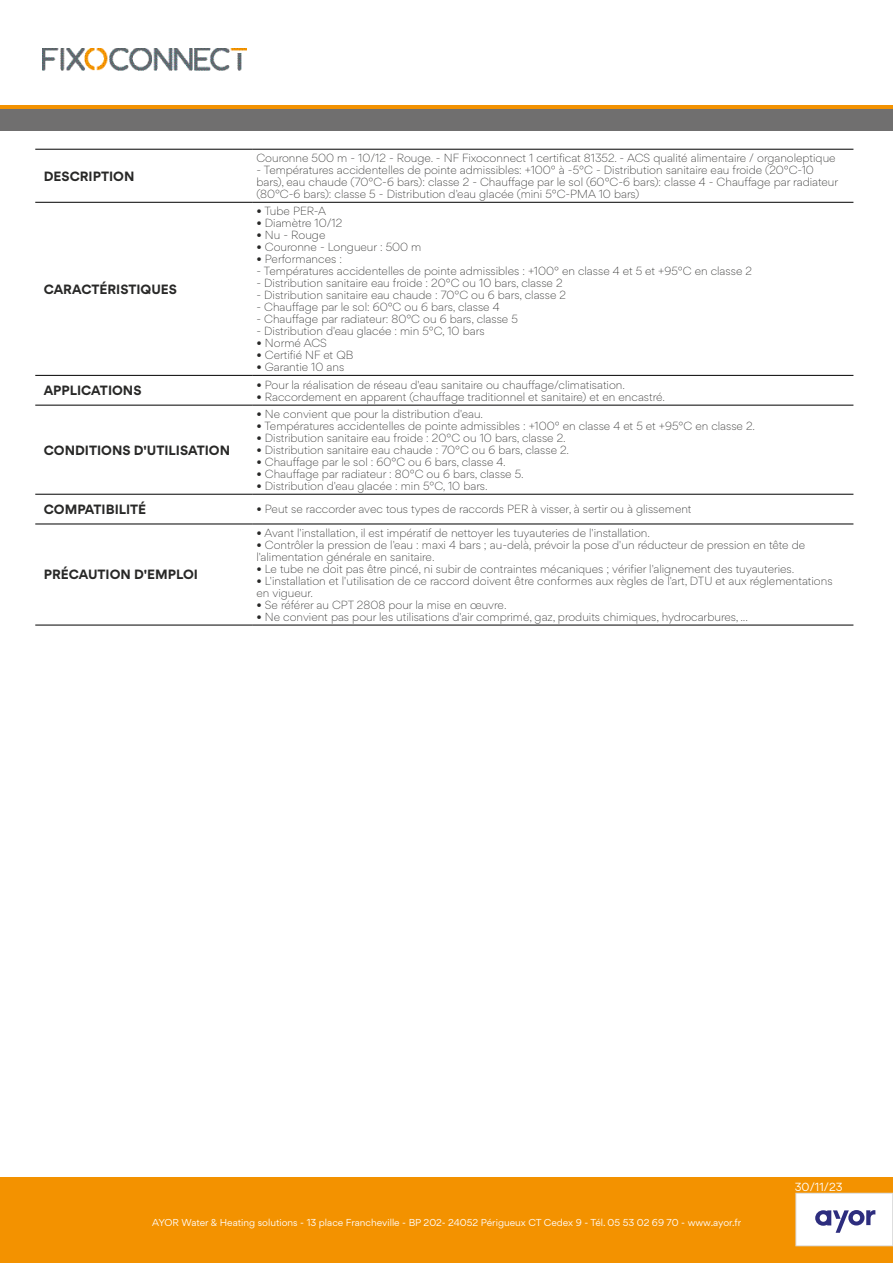
<style>
.page{position:relative;width:893px;height:1263px;background:#fff}
.page>*{position:absolute;margin:0;border:0;box-sizing:border-box;transform-origin:0 0}
.t1{font:700 12px "Gordita";color:#282827}
.t2{font:300 10.5px/12px "Gordita";color:#282827}
.t3{font:10.5px "Gordita";color:#fff}
.t4{font:9px "Gordita";color:#fff}
</style>
<div class="page">
<img style="left:43px;top:48px;width:204px;height:23px">
<div style="left:0;top:105px;width:893px;height:5px;background:#f39200"></div>
<div style="left:0;top:110px;width:893px;height:21px;background:#706f6f"></div>
<div style="left:0;top:1178px;width:893px;height:85px;background:#f39200"></div>
<div style="left:796px;top:1193px;width:97px;height:53px;background:#fff"></div>
<div style="left:795px;top:1193px;width:98px;height:53px;border:1px solid #dadada"></div>
<svg style="left:815px;top:1210px;width:60px;height:23px"></svg>
<hr style="left:35px;top:149px;width:217px;height:1px;background:#000">
<hr style="left:252px;top:149px;width:601px;height:1px;background:#000">
<hr style="left:35px;top:202px;width:217px;height:1px;background:#000">
<hr style="left:252px;top:202px;width:601px;height:1px;background:#000">
<hr style="left:35px;top:375px;width:217px;height:1px;background:#000">
<hr style="left:252px;top:375px;width:601px;height:1px;background:#000">
<hr style="left:35px;top:405px;width:217px;height:1px;background:#000">
<hr style="left:252px;top:405px;width:601px;height:1px;background:#000">
<hr style="left:35px;top:494px;width:217px;height:1px;background:#000">
<hr style="left:252px;top:494px;width:601px;height:1px;background:#000">
<hr style="left:35px;top:524px;width:217px;height:1px;background:#000">
<hr style="left:252px;top:524px;width:601px;height:1px;background:#000">
<hr style="left:35px;top:625px;width:217px;height:1px;background:#000">
<hr style="left:252px;top:625px;width:601px;height:1px;background:#000">
<p class="t1" style="left:44px;top:166px;width:92px">DESCRIPTION</p>
<p class="t1" style="left:44px;top:279px;width:135px">CARACTÉRISTIQUES</p>
<p class="t2" style="left:256px;top:152px;width:581px">Couronne 500 m - 10/12 - Rouge. - NF Fixoconnect 1 certificat 81352. - ACS qualité alimentaire / organoleptique</p>
<p class="t2" style="left:256px;top:164px;width:583px">- Températures accidentelles de pointe admissibles: +100° à -5°C - Distribution sanitaire eau froide (20°C-10 bars), eau chaude (70°C-6 bars): classe 2 - Chauffage par le sol (60°C-6 bars): classe 4 - Chauffage par radiateur (80°C-6 bars): classe 5 - Distribution d'eau glacée (mini 5°C-PMA 10 bars)</p>
<p class="t2" style="left:256px;top:205px;width:71px">• Tube PER-A</p>
<p class="t2" style="left:256px;top:217px;width:87px">• Diamètre 10/12</p>
<p class="t2" style="left:256px;top:229px;width:71px">• Nu - Rouge</p>
<p class="t2" style="left:256px;top:241px;width:167px">• Couronne - Longueur : 500 m</p>
<p class="t2" style="left:256px;top:253px;width:87px">• Performances :</p>
<p class="t2" style="left:256px;top:265px;width:497px">- Températures accidentelles de pointe admissibles : +100° en classe 4 et 5 et +95°C en classe 2</p>
<p class="t2" style="left:256px;top:277px;width:308px">- Distribution sanitaire eau froide : 20°C ou 10 bars, classe 2</p>
<p class="t2" style="left:256px;top:289px;width:311px">- Distribution sanitaire eau chaude : 70°C ou 6 bars, classe 2</p>
<p class="t2" style="left:256px;top:301px;width:245px">- Chauffage par le sol: 60°C ou 6 bars, classe 4</p>
<p class="t2" style="left:256px;top:313px;width:263px">- Chauffage par radiateur: 80°C ou 6 bars, classe 5</p>
<p class="t2" style="left:256px;top:325px;width:230px">- Distribution d'eau glacée : min 5°C, 10 bars</p>
<p class="t2" style="left:256px;top:337px;width:72px">• Normé ACS</p>
<p class="t2" style="left:256px;top:349px;width:98px">• Certifié NF et QB</p>
<p class="t2" style="left:256px;top:361px;width:89px">• Garantie 10 ans</p>
<p class="t1" style="left:44px;top:381px;width:99px">APPLICATIONS</p>
<p class="t2" style="left:256px;top:378px;width:370px">• Pour la réalisation de réseau d'eau sanitaire ou chauffage/climatisation.</p>
<p class="t2" style="left:256px;top:390px;width:410px">• Raccordement en apparent (chauffage traditionnel et sanitaire) et en encastré.</p>
<p class="t1" style="left:44px;top:440px;width:188px">CONDITIONS D'UTILISATION</p>
<p class="t2" style="left:256px;top:407px;width:228px">• Ne convient que pour la distribution d'eau.</p>
<p class="t2" style="left:256px;top:419px;width:500px">• Températures accidentelles de pointe admissibles : +100° en classe 4 et 5 et +95°C en classe 2.</p>
<p class="t2" style="left:256px;top:431px;width:311px">• Distribution sanitaire eau froide : 20°C ou 10 bars, classe 2.</p>
<p class="t2" style="left:256px;top:443px;width:314px">• Distribution sanitaire eau chaude : 70°C ou 6 bars, classe 2.</p>
<p class="t2" style="left:256px;top:455px;width:251px">• Chauffage par le sol : 60°C ou 6 bars, classe 4.</p>
<p class="t2" style="left:256px;top:467px;width:269px">• Chauffage par radiateur : 80°C ou 6 bars, classe 5.</p>
<p class="t2" style="left:256px;top:479px;width:233px">• Distribution d'eau glacée : min 5°C, 10 bars.</p>
<p class="t1" style="left:44px;top:500px;width:104px">COMPATIBILITÉ</p>
<p class="t2" style="left:256px;top:503px;width:437px">• Peut se raccorder avec tous types de raccords PER à visser, à sertir ou à glissement</p>
<p class="t1" style="left:44px;top:565px;width:156px">PRÉCAUTION D'EMPLOI</p>
<p class="t2" style="left:256px;top:526px;width:395px">• Avant l'installation, il est impératif de nettoyer les tuyauteries de l'installation.</p>
<p class="t2" style="left:256px;top:538px;width:550px">• Contrôler la pression de l'eau : maxi 4 bars ; au-delà, prévoir la pose d'un réducteur de pression en tête de l'alimentation générale en sanitaire.</p>
<p class="t2" style="left:256px;top:562px;width:539px">• Le tube ne doit pas être pincé, ni subir de contraintes mécaniques ; vérifier l'alignement des tuyauteries.</p>
<p class="t2" style="left:256px;top:574px;width:578px">• L'installation et l'utilisation de ce raccord doivent être conformes aux règles de l'art, DTU et aux réglementations en vigueur.</p>
<p class="t2" style="left:256px;top:598px;width:252px">• Se référer au CPT 2808 pour la mise en œuvre.</p>
<p class="t2" style="left:256px;top:610px;width:493px">• Ne convient pas pour les utilisations d'air comprimé, gaz, produits chimiques, hydrocarbures, ...</p>
<p class="t3" style="left:795px;top:1179px;width:49px">30/11/23</p>
<p class="t4" style="left:152px;top:1216px;width:590px">AYOR Water &amp; Heating solutions - 13 place Francheville - BP 202- 24052 Périgueux CT Cedex 9 - Tél. 05 53 02 69 70 - www.ayor.fr</p>
</div>
